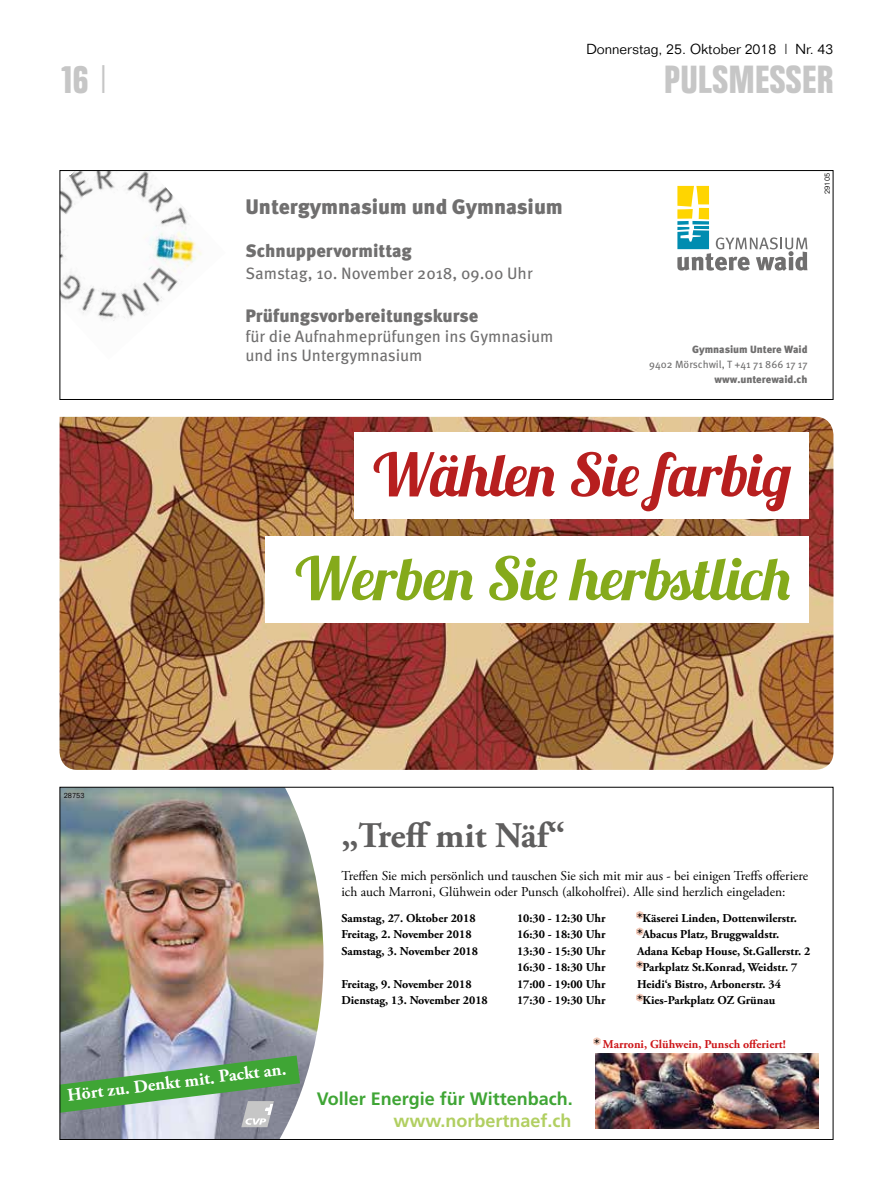
<style>
.page{position:relative;width:893px;height:1191px;background:#fff}
.page>*{position:absolute;margin:0;border:0;box-sizing:border-box;transform-origin:0 0}
.t1{font:59.55px "Lobster 1.3";color:#85aa1b}
.t2{font:59.55px "Lobster 1.3";color:#b71f1f}
.t3{font:700 39px "Folio Condensed BQ";letter-spacing:.02em;color:#c6c6c6}
.t4{font:700 36px "Adobe Garamond Pro";color:#5f5e5e}
.t5{font:900 21px "Meta OT";letter-spacing:-.01em;color:#706f6f}
.t6{font:900 18px "Meta OT";color:#706f6f}
.t7{font:700 18px "Frutiger";color:#3fa535}
.t8{font:700 18px "Adobe Garamond Pro";color:#fff}
.t9{font:700 18px "Frutiger";color:#b1cf61}
.t10{font:16.5px/19.8px "Meta OT";color:#706f6f}
.t11{font:300 14.25px "Folio";color:#000}
.t12{font:13.5px/16.5px "Adobe Garamond Pro";color:#000}
.t13{font:700 12px "Adobe Garamond Pro";color:#000}
.t14{font:700 12px "Adobe Garamond Pro";color:#cd171a}
.t15{font:900 10.5px "Meta OT";color:#706f6f}
.t16{font:10.5px "Meta OT";color:#706f6f}
.t17{font:300 7.5px "Folio";color:#000}
.s1{font-family:"Folio";font-weight:300}
.s2{font-size:13.5px}
.s3{font-size:13.5px;color:#000}
</style>
<div class="page">
<img style="left:62px;top:172px;width:140px;height:149px">
<svg style="left:677px;top:185px;width:130px;height:86px"></svg>
<div style="left:60px;top:170px;width:773px;height:230px;border:1px solid #000"></div>
<img style="left:62px;top:789px;width:261px;height:348px">
<svg style="left:636px;top:911px;width:8px;height:8px"></svg>
<svg style="left:636px;top:927px;width:8px;height:9px"></svg>
<svg style="left:636px;top:960px;width:8px;height:9px"></svg>
<svg style="left:636px;top:993px;width:8px;height:9px"></svg>
<img style="left:595px;top:1053px;width:223px;height:75px">
<svg style="left:593px;top:1037px;width:8px;height:9px"></svg>
<svg style="left:62px;top:1055px;width:238px;height:72px;background:#80aa88"></svg>
<img style="left:60px;top:417px;width:773px;height:353px">
<div style="left:355px;top:432px;width:454px;height:87px;background:#fff"></div>
<div style="left:266px;top:536px;width:543px;height:87px;background:#fff"></div>
<p class="t11" style="left:586px;top:40px;width:249px">Donnerstag, 25. Oktober 2018 | Nr. 43</p>
<h2 class="t3" style="left:60px;top:58px;width:50px">16 <span class="s1">|</span></h2>
<h2 class="t3" style="left:664px;top:58px;width:171px">PULSMESSER</h2>
<h3 class="t5" style="left:245px;top:194px;width:319px">Untergymnasium und Gymnasium</h3>
<h3 class="t6" style="left:245px;top:240px;width:168px">Schnuppervormittag</h3>
<h3 class="t10" style="left:245px;top:263px;width:289px">Samstag, 10. November 2018, 09.00 Uhr</h3>
<h3 class="t6" style="left:245px;top:304px;width:234px">Prüfungsvorbereitungskurse</h3>
<h3 class="t10" style="left:245px;top:326px;width:310px">für die Aufnahmeprüfungen ins Gymnasium und ins Untergymnasium</h3>
<p class="t17" style="left:823px;top:194px;width:22px;rotate:-90deg">29105</p>
<p class="t15" style="left:692px;top:343px;width:117px">Gymnasium Untere Waid</p>
<p class="t16" style="left:649px;top:358px;width:160px">9402 Mörschwil, T +41 71 866 17 17</p>
<p class="t15" style="left:714px;top:373px;width:95px">www.unterewaid.ch</p>
<h1 class="t2" style="left:373px;top:437px;width:420px">Wählen Sie farbig</h1>
<h1 class="t1" style="left:295px;top:540px;width:498px">Werben Sie herbstlich</h1>
<p class="t17" style="left:64px;top:790px;width:22px">28753</p>
<h3 class="t8" style="left:66px;top:1085px;width:222px;rotate:-7deg">Hört zu. Denkt mit. Packt an.</h3>
<h3 class="t4" style="left:341px;top:814px;width:225px">„Treff mit Näf“</h3>
<p class="t12" style="left:341px;top:867px;width:468px">Treffen Sie mich persönlich und tauschen Sie sich mit mir aus - bei einigen Treffs offeriere ich auch Marroni, Glühwein oder Punsch (alkoholfrei). Alle sind herzlich eingeladen:</p>
<p class="t13" style="left:341px;top:911px;width:136px">Samstag, 27. Oktober 2018</p>
<p class="t13" style="left:517px;top:911px;width:90px">10:30 - 12:30 Uhr</p>
<p class="t13" style="left:637px;top:911px;width:161px"><span class="s2">*</span>Käserei Linden, Dottenwilerstr.</p>
<p class="t13" style="left:341px;top:927px;width:132px">Freitag, 2. November 2018</p>
<p class="t13" style="left:517px;top:927px;width:90px">16:30 - 18:30 Uhr</p>
<p class="t13" style="left:637px;top:927px;width:144px"><span class="s2">*</span>Abacus Platz, Bruggwaldstr.</p>
<p class="t13" style="left:341px;top:944px;width:138px">Samstag, 3. November 2018</p>
<p class="t13" style="left:517px;top:944px;width:90px">13:30 - 15:30 Uhr</p>
<p class="t13" style="left:637px;top:944px;width:175px">Adana Kebap House, St.Gallerstr. 2</p>
<p class="t13" style="left:517px;top:960px;width:90px">16:30 - 18:30 Uhr</p>
<p class="t13" style="left:637px;top:960px;width:162px"><span class="s2">*</span>Parkplatz St.Konrad, Weidstr. 7</p>
<p class="t13" style="left:341px;top:977px;width:132px">Freitag, 9. November 2018</p>
<p class="t13" style="left:517px;top:977px;width:90px">17:00 - 19:00 Uhr</p>
<p class="t13" style="left:637px;top:977px;width:146px">Heidi‘s Bistro, Arbonerstr. 34</p>
<p class="t13" style="left:341px;top:993px;width:148px">Dienstag, 13. November 2018</p>
<p class="t13" style="left:517px;top:993px;width:90px">17:30 - 19:30 Uhr</p>
<p class="t13" style="left:637px;top:993px;width:140px"><span class="s2">*</span>Kies-Parkplatz OZ Grünau</p>
<h3 class="t7" style="left:317px;top:1088px;width:258px">Voller Energie für Wittenbach.</h3>
<h3 class="t9" style="left:393px;top:1110px;width:180px">www.norbertnaef.ch</h3>
<p class="t14" style="left:594px;top:1037px;width:193px"><span class="s3">*</span> Marroni, Glühwein, Punsch offeriert!</p>
</div>
